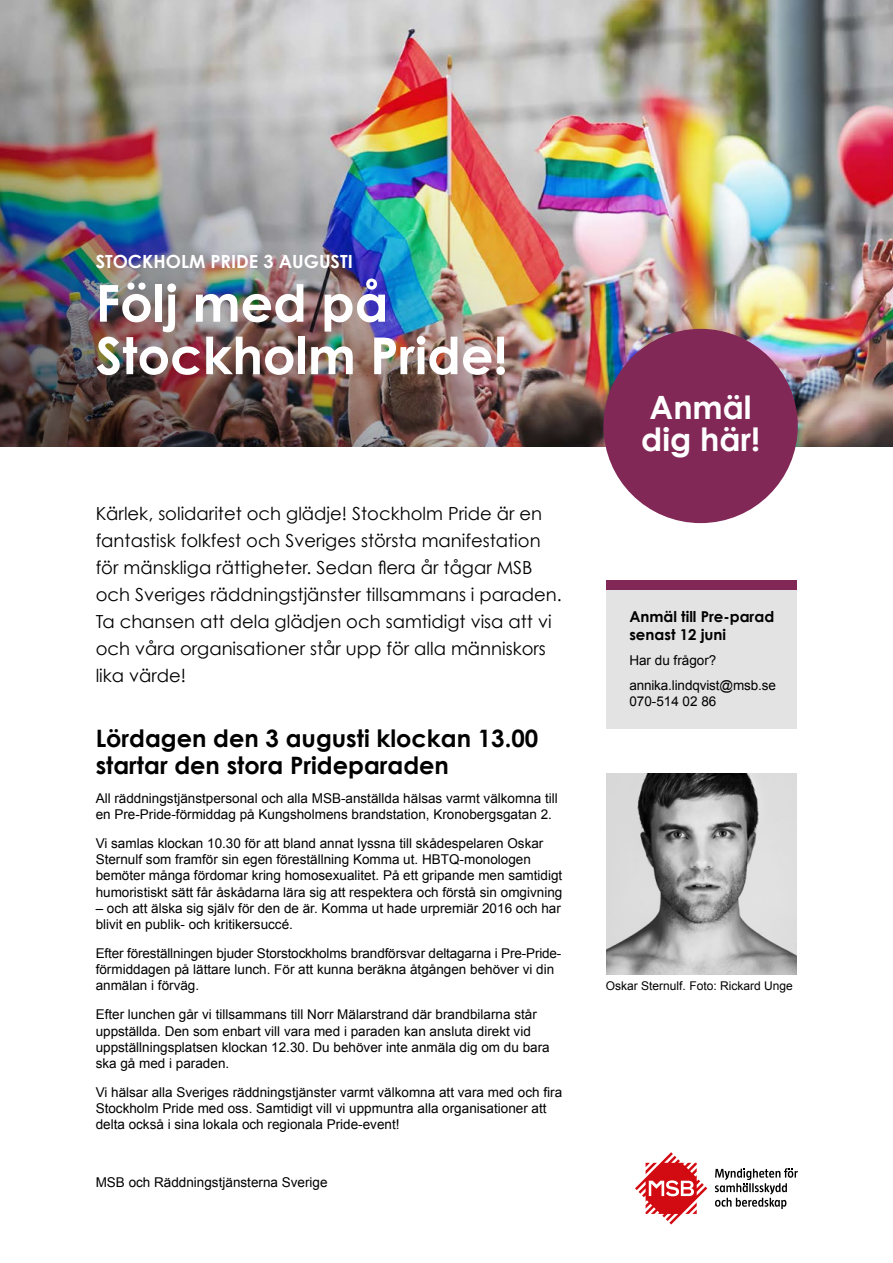
<style>
.page{position:relative;width:893px;height:1263px;background:#fff}
.page>*{position:absolute;margin:0;border:0;box-sizing:border-box;transform-origin:0 0}
.t1{font:700 51px/52.5px "Century Gothic";color:#fff}
.t2{font:700 32.1px "Century Gothic";color:#fff}
.Mellanrubrik_H2{font:700 24px/27px "Century Gothic";color:#000}
.t3{font:700 18.15px "Century Gothic";color:#fff}
.Ingress{font:18px/27px "Century Gothic";color:#000}
.t4{font:700 15px/18px "Century Gothic";color:#000}
.Text{font:13.5px/16.2px "Arial";color:#000}
.t5{font:12px "Arial";color:#000}
</style>
<div class="page">
<img style="left:0;top:0;width:893px;height:446px">
<div style="left:603px;top:329px;width:195px;height:194px;background:#822857;border-radius:50%"></div>
<div style="left:606px;top:580px;width:191px;height:149px;background:#e3e3e3"></div>
<div style="left:606px;top:580px;width:191px;height:10px;background:#822857"></div>
<img style="left:606px;top:773px;width:191px;height:202px">
<svg style="left:635px;top:1152px;width:72px;height:72px"></svg>
<svg style="left:715px;top:1168px;width:83px;height:41px"></svg>
<p class="t3" style="left:96px;top:250px;width:259px">STOCKHOLM PRIDE 3 AUGUSTI</p>
<p class="t1" style="left:96px;top:276px;width:414px">Följ med på<br>Stockholm Pride!</p>
<p class="Ingress" style="left:96px;top:499px;width:468px">Kärlek, solidaritet och glädje! Stockholm Pride är en fantastisk folkfest och Sveriges största manifestation för mänskliga rättigheter. Sedan flera år tågar MSB och Sveriges räddningstjänster tillsammans i paraden.<br>Ta chansen att dela glädjen och samtidigt visa att vi och våra organisationer står upp för alla människors lika värde!</p>
<h2 class="Mellanrubrik_H2" style="left:96px;top:724px;width:444px">Lördagen den 3 augusti klockan 13.00 startar den stora Prideparaden</h2>
<p class="Text" style="left:96px;top:790px;width:464px">All räddningstjänstpersonal och alla MSB-anställda hälsas varmt välkomna till en Pre-Pride-förmiddag på Kungsholmens brandstation, Kronobergsgatan 2.</p>
<p class="Text" style="left:96px;top:835px;width:468px">Vi samlas klockan 10.30 för att bland annat lyssna till skådespelaren Oskar Sternulf som framför sin egen föreställning Komma ut. HBTQ-monologen bemöter många fördomar kring homosexualitet. På ett gripande men samtidigt humoristiskt sätt får åskådarna lära sig att respektera och förstå sin omgivning</p>
<p class="Text" style="left:96px;top:900px;width:467px">– och att älska sig själv för den de är. Komma ut hade urpremiär 2016 och har blivit en publik- och kritikersuccé.</p>
<p class="Text" style="left:96px;top:945px;width:466px">Efter föreställningen bjuder Storstockholms brandförsvar deltagarna i Pre-Pride&shy;förmiddagen på lättare lunch. För att kunna beräkna åtgången behöver vi din anmälan i förväg.</p>
<p class="Text" style="left:96px;top:1006px;width:455px">Efter lunchen går vi tillsammans till Norr Mälarstrand där brandbilarna står uppställda. Den som enbart vill vara med i paraden kan ansluta direkt vid uppställningsplatsen klockan 12.30. Du behöver inte anmäla dig om du bara ska gå med i paraden.</p>
<p class="Text" style="left:96px;top:1084px;width:468px">Vi hälsar alla Sveriges räddningstjänster varmt välkomna att vara med och fra<br>Stockholm Pride med oss. Samtidigt vill vi uppmuntra alla organisationer att delta också i sina lokala och regionala Pride-event!</p>
<p class="Text" style="left:96px;top:1174px;width:233px">MSB och Räddningstjänsterna Sverige</p>
<p class="t2" style="left:650px;top:387px;width:104px">Anmäl</p>
<p class="t2" style="left:641px;top:419px;width:120px">dig här!</p>
<p class="t4" style="left:629px;top:608px;width:146px">Anmäl till Pre-parad senast 12 juni</p>
<p class="Text" style="left:629px;top:652px;width:89px">Har du frågor?</p>
<p class="Text" style="left:629px;top:677px;width:148px">annika.lindqvist@msb.se<br>070-514 02 86</p>
<p class="t5" style="left:606px;top:978px;width:188px">Oskar Sternulf. Foto: Rickard Unge</p>
</div>
